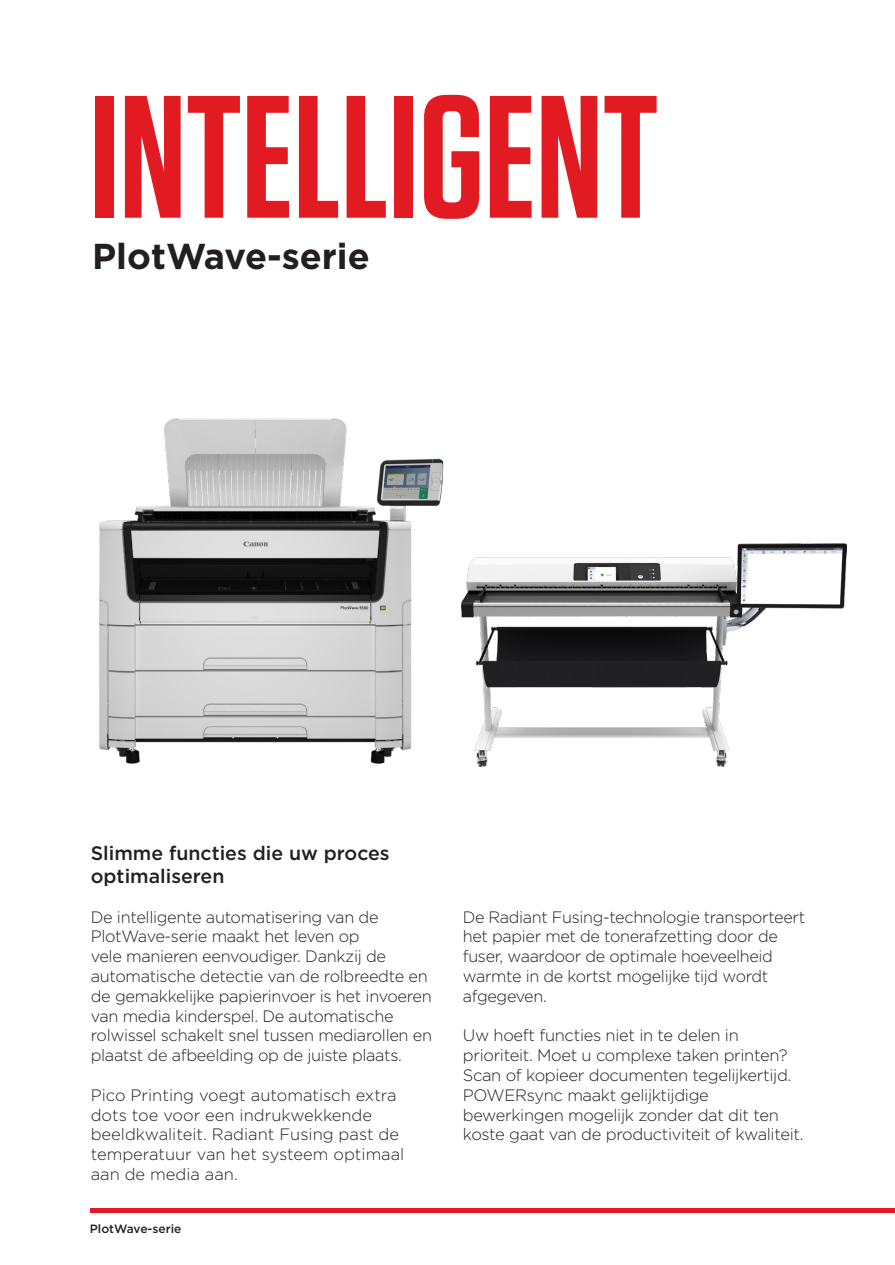
<style>
.page{position:relative;width:895px;height:1265px;background:#fff}
.page>*{position:absolute;margin:0;border:0;box-sizing:border-box;transform-origin:0 0}
.t1{font:600 174px "Tungsten";color:#e21a21}
.t2{font:700 36px "Gotham";color:#231f20}
.t3{font:500 19.5px/23.4px "Gotham";color:#231f20}
.t4{font:300 16.5px/19.8px "Gotham";letter-spacing:-.02em;color:#231f20}
.t5{font:300 16.5px/19.8px "Gotham";color:#231f20}
.t6{font:500 12px "Gotham";color:#231f20}
</style>
<div class="page">
<img style="left:515px;top:543px;width:331px;height:224px">
<div style="left:91px;top:1208px;width:804px;height:5px;background:#e21a21"></div>
<img style="left:99px;top:418px;width:416px;height:349px">
<p class="t1" style="left:89px;top:66px;width:570px">INTELLIGENT</p>
<p class="t2" style="left:92px;top:233px;width:279px">PlotWave-serie</p>
<p class="t3" style="left:91px;top:840px;width:300px">Slimme functies die uw proces optimaliseren</p>
<p class="t4" style="left:91px;top:906px;width:343px">De intelligente automatisering van de PlotWave-serie maakt het leven op<br>vele manieren eenvoudiger. Dankzij de automatische detectie van de rolbreedte en de gemakkelijke papierinvoer is het invoeren van media kinderspel. De automatische rolwissel schakelt snel tussen mediarollen en plaatst de afbeelding op de juiste plaats.</p>
<p class="t5" style="left:91px;top:1084px;width:315px">Pico Printing voegt automatisch extra dots toe voor een indrukwekkende beeldkwaliteit. Radiant Fusing past de temperatuur van het systeem optimaal aan de media aan.</p>
<p class="t6" style="left:90px;top:1221px;width:93px">PlotWave-serie</p>
<p class="t4" style="left:463px;top:906px;width:344px">De Radiant Fusing-technologie transporteert het papier met de tonerafzetting door de fuser, waardoor de optimale hoeveelheid warmte in de kortst mogelijke tijd wordt afgegeven.</p>
<p class="t4" style="left:463px;top:1025px;width:342px">Uw hoeft functies niet in te delen in prioriteit. Moet u complexe taken printen?<br>Scan of kopieer documenten tegelijkertijd.<br>POWERsync maakt gelijktijdige bewerkingen mogelijk zonder dat dit ten koste gaat van de productiviteit of kwaliteit.</p>
</div>
